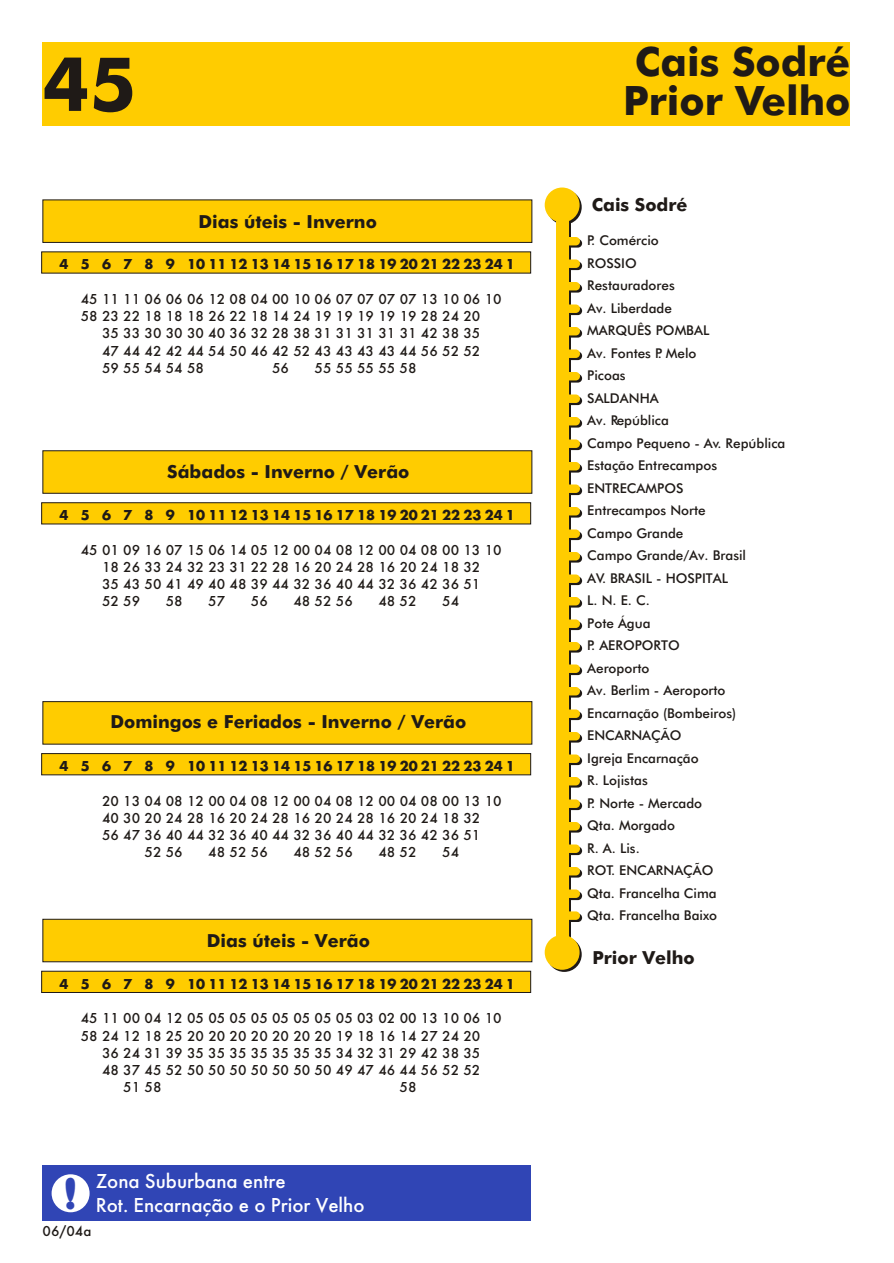
<style>
.page{position:relative;width:894px;height:1263px;background:#fff}
.page>*{position:absolute;margin:0;border:0;box-sizing:border-box;transform-origin:0 0}
.t1{font:700 75px "Futura Md BT";color:#1f1a17}
.t2{font:46.35px "Croissant D";color:#3045b5}
.t3{font:700 40.5px "Futura Md BT";color:#1f1a17}
.t4{font:21px/24.2px "Futura";color:#fff}
.t5{font:700 18px "Futura Md BT";color:#1f1a17}
.t6{font:15px/17.2px "Futura";color:#1f1a17}
.t7{font:700 15px "Futura";letter-spacing:.11em;color:#1f1a17}
.t8{font:13.5px/22.5px "Futura Md BT";color:#1f1a17}
</style>
<div class="page">
<div style="left:43px;top:43px;width:807px;height:83px;background:#fc0"></div>
<div style="left:42px;top:200px;width:490px;height:43px;background:#fc0;border:1px solid #1f1a17"></div>
<div style="left:42px;top:450px;width:490px;height:44px;background:#fc0;border:1px solid #1f1a17"></div>
<div style="left:42px;top:701px;width:490px;height:44px;background:#fc0;border:1px solid #1f1a17"></div>
<div style="left:42px;top:919px;width:490px;height:43px;background:#fc0;border:1px solid #1f1a17"></div>
<div style="left:41px;top:251px;width:490px;height:22px;background:#fc0"></div>
<div style="left:41px;top:502px;width:490px;height:22px;background:#fc0;border:1px solid #1f1a17"></div>
<div style="left:41px;top:753px;width:490px;height:22px;background:#fc0;border:1px solid #1f1a17"></div>
<div style="left:41px;top:971px;width:490px;height:22px;background:#fc0;border:1px solid #1f1a17"></div>
<div style="left:43px;top:1165px;width:488px;height:55px;background:#3045b5"></div>
<div style="left:558px;top:200px;width:12px;height:757px;background:#fc0"></div>
<svg style="left:547px;top:190px;width:35px;height:35px"></svg>
<svg style="left:547px;top:937px;width:35px;height:35px"></svg>
<div style="left:556px;top:198px;width:12px;height:757px;background:#fc0"></div>
<svg style="left:569px;top:237px;width:13px;height:11px"></svg>
<svg style="left:569px;top:260px;width:13px;height:10px"></svg>
<svg style="left:569px;top:282px;width:13px;height:11px"></svg>
<svg style="left:569px;top:305px;width:13px;height:10px"></svg>
<svg style="left:569px;top:327px;width:13px;height:11px"></svg>
<svg style="left:569px;top:350px;width:13px;height:10px"></svg>
<svg style="left:569px;top:372px;width:13px;height:11px"></svg>
<svg style="left:569px;top:395px;width:13px;height:10px"></svg>
<svg style="left:569px;top:417px;width:13px;height:11px"></svg>
<svg style="left:569px;top:440px;width:13px;height:10px"></svg>
<svg style="left:569px;top:462px;width:13px;height:11px"></svg>
<svg style="left:569px;top:485px;width:13px;height:10px"></svg>
<svg style="left:569px;top:507px;width:13px;height:11px"></svg>
<svg style="left:569px;top:530px;width:13px;height:10px"></svg>
<svg style="left:569px;top:552px;width:13px;height:11px"></svg>
<svg style="left:569px;top:575px;width:13px;height:10px"></svg>
<svg style="left:569px;top:597px;width:13px;height:11px"></svg>
<svg style="left:569px;top:620px;width:13px;height:10px"></svg>
<svg style="left:569px;top:642px;width:13px;height:11px"></svg>
<svg style="left:569px;top:665px;width:13px;height:10px"></svg>
<svg style="left:569px;top:687px;width:13px;height:11px"></svg>
<svg style="left:569px;top:710px;width:13px;height:10px"></svg>
<svg style="left:569px;top:732px;width:13px;height:11px"></svg>
<svg style="left:569px;top:755px;width:13px;height:10px"></svg>
<svg style="left:569px;top:777px;width:13px;height:11px"></svg>
<svg style="left:569px;top:800px;width:13px;height:10px"></svg>
<svg style="left:569px;top:822px;width:13px;height:11px"></svg>
<svg style="left:569px;top:845px;width:13px;height:10px"></svg>
<svg style="left:569px;top:867px;width:13px;height:11px"></svg>
<svg style="left:569px;top:890px;width:13px;height:10px"></svg>
<svg style="left:569px;top:911px;width:13px;height:11px"></svg>
<div style="left:545px;top:188px;width:35px;height:34px;background:#fc0;border-radius:50%"></div>
<div style="left:545px;top:935px;width:35px;height:35px;background:#fc0;border-radius:50%"></div>
<div style="left:52px;top:1174px;width:38px;height:38px;background:#fff;border-radius:50%"></div>
<h1 class="t1" style="left:43px;top:54px;width:95px">45</h1>
<p class="t5" style="left:198px;top:214px;width:180px">Dias úteis - Inverno</p>
<p class="t7" style="left:60px;top:258px;width:457px">4 5 6 7 8 9 1011121314151617181920212223241</p>
<p class="t6" style="left:81px;top:292px;width:422px">45 11 11 06 06 06 12 08 04 00 10 06 07 07 07 07 13 10 06 10<br>58 23 22 18 18 18 26 22 18 14 24 19 19 19 19 19 28 24 20</p>
<p class="t6" style="left:102px;top:326px;width:380px;text-align:justify">35 33 30 30 30 40 36 32 28 38 31 31 31 31 31 42 38 35<br>47 44 42 42 44 54 50 46 42 52 43 43 43 43 44 56 52 52<br>59 55 54 54 58</p>
<p class="t6" style="left:272px;top:360px;width:19px">56</p>
<p class="t6" style="left:315px;top:360px;width:104px">55 55 55 55 58</p>
<p class="t5" style="left:167px;top:464px;width:244px">Sábados - Inverno / Verão</p>
<p class="t7" style="left:60px;top:509px;width:457px">4 5 6 7 8 9 1011121314151617181920212223241</p>
<p class="t6" style="left:102px;top:542px;width:401px;text-indent:-21px">45 01 09 16 07 15 06 14 05 12 00 04 08 12 00 04 08 00 13 10<br>18 26 33 24 32 23 31 22 28 16 20 24 28 16 20 24 18 32<br>35 43 50 41 49 40 48 39 44 32 36 40 44 32 36 42 36 51<br>52 59</p>
<p class="t6" style="left:166px;top:594px;width:19px">58</p>
<p class="t6" style="left:208px;top:594px;width:19px">57</p>
<p class="t6" style="left:251px;top:594px;width:19px">56</p>
<p class="t6" style="left:293px;top:594px;width:61px">48 52 56</p>
<p class="t6" style="left:378px;top:594px;width:40px">48 52</p>
<p class="t6" style="left:442px;top:594px;width:19px">54</p>
<p class="t5" style="left:110px;top:714px;width:357px">Domingos e Feriados - Inverno / Verão</p>
<p class="t7" style="left:60px;top:760px;width:457px">4 5 6 7 8 9 1011121314151617181920212223241</p>
<p class="t6" style="left:102px;top:793px;width:401px">20 13 04 08 12 00 04 08 12 00 04 08 12 00 04 08 00 13 10</p>
<p class="t6" style="left:102px;top:811px;width:380px">40 30 20 24 28 16 20 24 28 16 20 24 28 16 20 24 18 32</p>
<p class="t6" style="left:102px;top:828px;width:380px">56 47 36 40 44 32 36 40 44 32 36 40 44 32 36 42 36 51</p>
<p class="t6" style="left:145px;top:845px;width:40px">52 56</p>
<p class="t6" style="left:208px;top:845px;width:61px">48 52 56</p>
<p class="t6" style="left:293px;top:845px;width:61px">48 52 56</p>
<p class="t6" style="left:378px;top:845px;width:40px">48 52</p>
<p class="t6" style="left:442px;top:845px;width:19px">54</p>
<p class="t5" style="left:207px;top:933px;width:165px">Dias úteis - Verão</p>
<p class="t7" style="left:60px;top:978px;width:457px">4 5 6 7 8 9 1011121314151617181920212223241</p>
<p class="t6" style="left:81px;top:1011px;width:422px">45 11 00 04 12 05 05 05 05 05 05 05 05 03 02 00 13 10 06 10<br>58 24 12 18 25 20 20 20 20 20 20 20 19 18 16 14 27 24 20</p>
<p class="t6" style="left:102px;top:1045px;width:380px">36 24 31 39 35 35 35 35 35 35 35 34 32 31 29 42 38 35</p>
<p class="t6" style="left:102px;top:1063px;width:380px">48 37 45 52 50 50 50 50 50 50 50 49 47 46 44 56 52 52</p>
<p class="t6" style="left:123px;top:1080px;width:40px">51 58</p>
<p class="t6" style="left:400px;top:1080px;width:19px">58</p>
<h2 class="t2" style="left:63px;top:1173px;width:16px">!</h2>
<h3 class="t4" style="left:96px;top:1171px;width:270px">Zona Suburbana entre<br>Rot. Encarnação e o Prior Velho</h3>
<p class="t6" style="left:43px;top:1224px;width:50px">06/04a</p>
<h3 class="t3" style="left:635px;top:45px;width:217px">Cais Sodré</h3>
<h3 class="t3" style="left:623px;top:84px;width:229px">Prior Velho</h3>
<p class="t5" style="left:592px;top:197px;width:97px">Cais Sodré</p>
<p class="t8" style="left:587px;top:230px;width:200px">P. Comércio<br>ROSSIO<br>Restauradores<br>Av. Liberdade<br>MARQUÊS POMBAL<br>Av. Fontes P. Melo<br>Picoas<br>SALDANHA<br>Av. República<br>Campo Pequeno - Av. República<br>Estação Entrecampos<br>ENTRECAMPOS<br>Entrecampos Norte<br>Campo Grande<br>Campo Grande/Av. Brasil<br>AV. BRASIL - HOSPITAL<br>L. N. E. C.<br>Pote Água<br>P. AEROPORTO<br>Aeroporto<br>Av. Berlim - Aeroporto<br>Encarnação (Bombeiros)<br>ENCARNAÇÃO<br>Igreja Encarnação<br>R. Lojistas<br>P. Norte - Mercado<br>Qta. Morgado<br>R. A. Lis.<br>ROT. ENCARNAÇÃO<br>Qta. Francelha Cima<br>Qta. Francelha Baixo</p>
<p class="t5" style="left:592px;top:950px;width:104px">Prior Velho</p>
</div>
